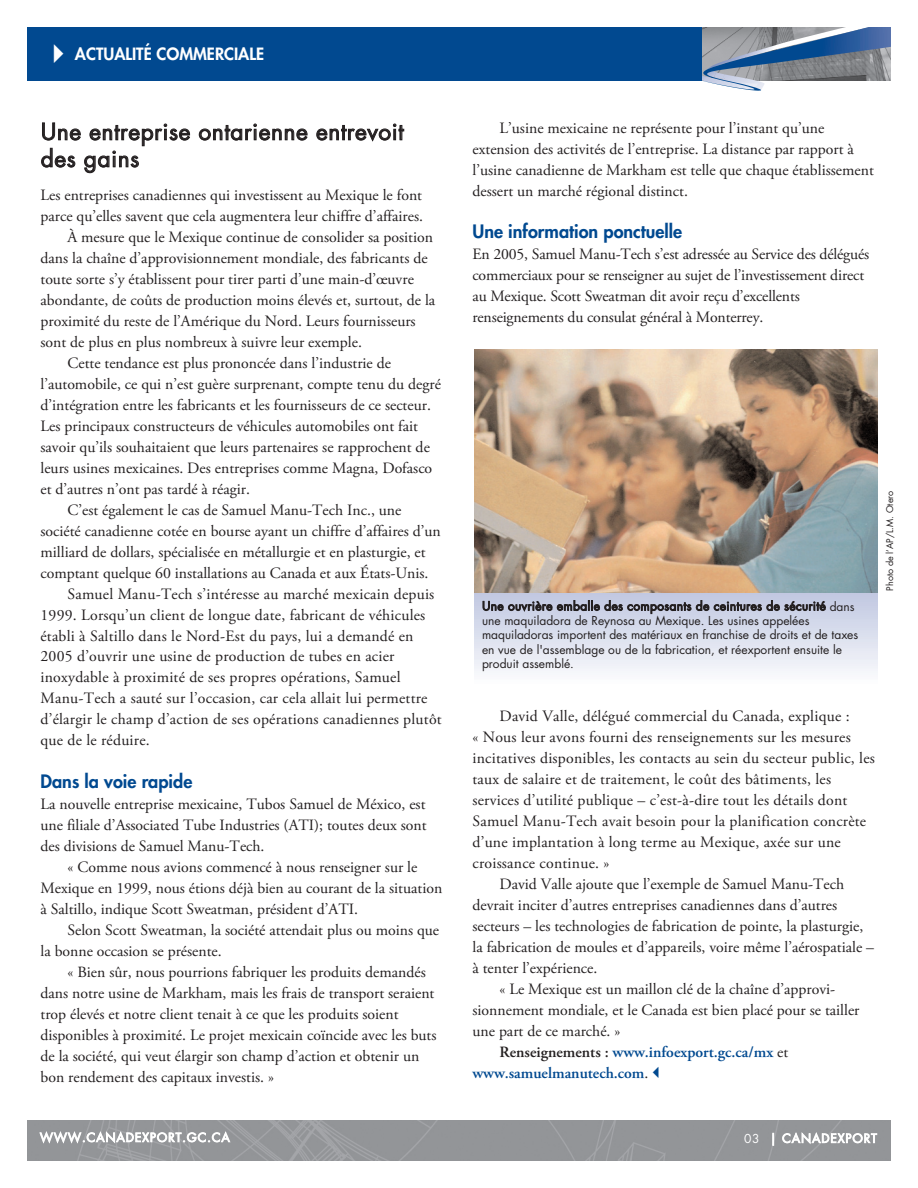
<style>
.page{position:relative;width:918px;height:1188px;background:#fff}
.page>*{position:absolute;margin:0;border:0;box-sizing:border-box;transform-origin:0 0}
.t1{font:22.5px/27px "Futura LT";letter-spacing:.03em;color:#231f20}
.t2{font:800 18px "Futura LT";color:#014990}
.t3{font:800 16.5px "Futura LT";color:#fff}
.t4{font:15.75px/21px "Adobe Garamond Pro";color:#231f20}
.t5{font:600 15.75px "Adobe Garamond Pro";color:#014990}
.t6{font:12px/14.4px "Futura LT";color:#231f20}
.t7{font:12px "Futura LT";letter-spacing:.08em;color:#fff}
.t8{font:9px "Futura LT";color:#231f20}
.s1{color:#231f20}
.s2{font-weight:400;color:#231f20}
</style>
<div class="page">
<div style="left:27px;top:27px;width:864px;height:54px;background:#014990"></div>
<svg style="left:702px;top:27px;width:189px;height:64px"></svg>
<img style="left:28px;top:1120px;width:863px;height:41px">
<img style="left:475px;top:350px;width:403px;height:243px">
<div style="left:475px;top:593px;width:403px;height:92px;background:#c2c8e1"></div>
<div style="left:475px;top:601px;width:403px;height:84px;background:#c5cce3"></div>
<div style="left:475px;top:606px;width:403px;height:79px;background:#c9cfe5"></div>
<div style="left:475px;top:613px;width:403px;height:72px;background:#cdd3e7"></div>
<div style="left:475px;top:619px;width:403px;height:66px;background:#d1d7e9"></div>
<div style="left:475px;top:626px;width:403px;height:59px;background:#d5daeb"></div>
<div style="left:475px;top:633px;width:403px;height:52px;background:#dadfee"></div>
<div style="left:475px;top:639px;width:403px;height:46px;background:#dee3f0"></div>
<div style="left:475px;top:644px;width:403px;height:41px;background:#e2e5f1"></div>
<div style="left:475px;top:650px;width:403px;height:35px;background:#e6e9f3"></div>
<div style="left:475px;top:655px;width:403px;height:30px;background:#eaecf4"></div>
<div style="left:475px;top:661px;width:403px;height:24px;background:#edf0f7"></div>
<div style="left:475px;top:666px;width:403px;height:19px;background:#f1f3f8"></div>
<div style="left:475px;top:672px;width:403px;height:13px;background:#f5f7fa"></div>
<div style="left:475px;top:677px;width:403px;height:8px;background:#f9f9fc"></div>
<hr style="left:475px;top:681px;width:403px;height:4px;background:#fcfdfe">
<p class="t3" style="left:75px;top:46px;width:191px">ACTUALITÉ COMMERCIALE</p>
<h1 class="t1" style="left:41px;top:120px;width:364px">Une entreprise ontarienne entrevoit des gains</h1>
<p class="t4" style="left:40px;top:185px;width:383px">Les entreprises canadiennes qui investissent au Mexique le font</p>
<p class="t4" style="left:40px;top:206px;width:384px">parce qu’elles savent que cela augmentera leur chiffre d’affaires.</p>
<p class="t4" style="left:68px;top:227px;width:367px">À mesure que le Mexique continue de consolider sa position</p>
<p class="t4" style="left:40px;top:248px;width:389px">dans la chaîne d’approvisionnement mondiale, des fabricants de</p>
<p class="t4" style="left:40px;top:269px;width:375px">toute sorte s’y établissent pour tirer parti d’une main-d’œuvre</p>
<p class="t4" style="left:40px;top:290px;width:396px">abondante, de coûts de production moins élevés et, surtout, de la</p>
<p class="t4" style="left:40px;top:311px;width:377px">proximité du reste de l’Amérique du Nord. Leurs fournisseurs</p>
<p class="t4" style="left:40px;top:332px;width:323px">sont de plus en plus nombreux à suivre leur exemple.</p>
<p class="t4" style="left:68px;top:353px;width:325px">Cette tendance est plus prononcée dans l’industrie de</p>
<p class="t4" style="left:40px;top:374px;width:402px">l’automobile, ce qui n’est guère surprenant, compte tenu du degré</p>
<p class="t4" style="left:40px;top:395px;width:392px">d’intégration entre les fabricants et les fournisseurs de ce secteur.</p>
<p class="t4" style="left:40px;top:416px;width:379px">Les principaux constructeurs de véhicules automobiles ont fait</p>
<p class="t4" style="left:40px;top:437px;width:391px">savoir qu’ils souhaitaient que leurs partenaires se rapprochent de</p>
<p class="t4" style="left:40px;top:458px;width:393px">leurs usines mexicaines. Des entreprises comme Magna, Dofasco</p>
<p class="t4" style="left:40px;top:479px;width:211px">et d’autres n’ont pas tardé à réagir.</p>
<p class="t4" style="left:68px;top:500px;width:335px">C’est également le cas de Samuel Manu-Tech Inc., une</p>
<p class="t4" style="left:40px;top:521px;width:402px">société canadienne cotée en bourse ayant un chiffre d’affaires d’un</p>
<p class="t4" style="left:40px;top:542px;width:387px">milliard de dollars, spécialisée en métallurgie et en plasturgie, et</p>
<p class="t4" style="left:40px;top:563px;width:390px">comptant quelque 60 installations au Canada et aux États-Unis.</p>
<p class="t4" style="left:68px;top:584px;width:368px">Samuel Manu-Tech s’intéresse au marché mexicain depuis</p>
<p class="t4" style="left:40px;top:605px;width:386px">1999. Lorsqu’un client de longue date, fabricant de véhicules</p>
<p class="t4" style="left:40px;top:626px;width:375px">établi à Saltillo dans le Nord-Est du pays, lui a demandé en</p>
<p class="t4" style="left:40px;top:647px;width:355px">2005 d’ouvrir une usine de production de tubes en acier</p>
<p class="t4" style="left:40px;top:668px;width:362px">inoxydable à proximité de ses propres opérations, Samuel</p>
<p class="t4" style="left:40px;top:689px;width:388px">Manu-Tech a sauté sur l’occasion, car cela allait lui permettre</p>
<p class="t4" style="left:40px;top:710px;width:403px">d’élargir le champ d’action de ses opérations canadiennes plutôt</p>
<p class="t4" style="left:40px;top:731px;width:111px">que de le réduire.</p>
<p class="t2" style="left:40px;top:773px;width:153px">Dans la voie rapide</p>
<p class="t4" style="left:40px;top:794px;width:388px;text-align:justify">La nouvelle entreprise mexicaine, Tubos Samuel de México, est une filiale d’Associated Tube Industries (ATI); toutes deux sont des divisions de Samuel Manu-Tech.</p>
<p class="t4" style="left:40px;top:857px;width:403px;text-indent:27px">« Comme nous avions commencé à nous renseigner sur le<br>Mexique en 1999, nous étions déjà bien au courant de la situation à Saltillo, indique Scott Sweatman, président d’ATI.</p>
<p class="t4" style="left:40px;top:920px;width:400px;text-indent:27px">Selon Scott Sweatman, la société attendait plus ou moins que la bonne occasion se présente.</p>
<p class="t4" style="left:40px;top:962px;width:398px;text-indent:27px">« Bien sûr, nous pourrions fabriquer les produits demandés dans notre usine de Markham, mais les frais de transport seraient trop élevés et notre client tenait à ce que les produits soient disponibles à proximité. Le projet mexicain coïncide avec les buts de la société, qui veut élargir son champ d’action et obtenir un bon rendement des capitaux investis. »</p>
<p class="t4" style="left:472px;top:119px;width:403px;text-indent:27px">L’usine mexicaine ne représente pour l’instant qu’une extension des activités de l’entreprise. La distance par rapport à l’usine canadienne de Markham est telle que chaque établissement dessert un marché régional distinct.</p>
<p class="t2" style="left:472px;top:223px;width:211px">Une information ponctuelle</p>
<p class="t4" style="left:472px;top:245px;width:398px">En 2005, Samuel Manu-Tech s’est adressée au Service des délégués commerciaux pour se renseigner au sujet de l’investissement direct au Mexique. Scott Sweatman dit avoir reçu d’excellents renseignements du consulat général à Monterrey.</p>
<p class="t6" style="left:482px;top:600px;width:378px">Une ouvrière emballe des composants de ceintures de sécurité dans une maquiladora de Reynosa au Mexique. Les usines appelées maquiladoras importent des matériaux en franchise de droits et de taxes en vue de l'assemblage ou de la fabrication, et réexportent ensuite le produit assemblé.</p>
<p class="t8" style="left:886px;top:591px;width:101px;rotate:-90deg">Photo de l’AP/L.M. Otero</p>
<p class="t4" style="left:500px;top:707px;width:352px">David Valle, délégué commercial du Canada, explique :</p>
<p class="t4" style="left:472px;top:728px;width:380px">« Nous leur avons fourni des renseignements sur les mesures</p>
<p class="t4" style="left:472px;top:749px;width:404px">incitatives disponibles, les contacts au sein du secteur public, les</p>
<p class="t4" style="left:472px;top:770px;width:360px">taux de salaire et de traitement, le coût des bâtiments, les</p>
<p class="t4" style="left:472px;top:791px;width:376px">services d’utilité publique – c’est-à-dire tout les détails dont</p>
<p class="t4" style="left:472px;top:812px;width:395px">Samuel Manu-Tech avait besoin pour la planification concrète</p>
<p class="t4" style="left:472px;top:833px;width:370px">d’une implantation à long terme au Mexique, axée sur une</p>
<p class="t4" style="left:472px;top:854px;width:138px">croissance continue. »</p>
<p class="t4" style="left:500px;top:875px;width:346px">David Valle ajoute que l’exemple de Samuel Manu-Tech</p>
<p class="t4" style="left:472px;top:896px;width:366px">devrait inciter d’autres entreprises canadiennes dans d’autres</p>
<p class="t4" style="left:472px;top:917px;width:392px">secteurs – les technologies de fabrication de pointe, la plasturgie,</p>
<p class="t4" style="left:472px;top:938px;width:403px">la fabrication de moules et d’appareils, voire même l’aérospatiale –</p>
<p class="t4" style="left:472px;top:959px;width:126px">à tenter l’expérience.</p>
<p class="t4" style="left:500px;top:980px;width:337px">« Le Mexique est un maillon clé de la chaîne d’approvi-</p>
<p class="t4" style="left:472px;top:1001px;width:389px">sionnement mondiale, et le Canada est bien placé pour se tailler</p>
<p class="t4" style="left:472px;top:1022px;width:149px">une part de ce marché. »</p>
<p class="t5" style="left:500px;top:1046px;width:290px"><span class="s1">Renseignements :</span> www.infoexport.gc.ca/mx <span class="s2">et</span></p>
<p class="t5" style="left:472px;top:1067px;width:177px">www.samuelmanutech.com<span class="s2">.</span></p>
<p class="t7" style="left:40px;top:1132px;width:191px">WWW.CANADEXPORT.GC.CA</p>
<p class="t7" style="left:744px;top:1133px;width:134px">03 | CANADEXPORT</p>
</div>
